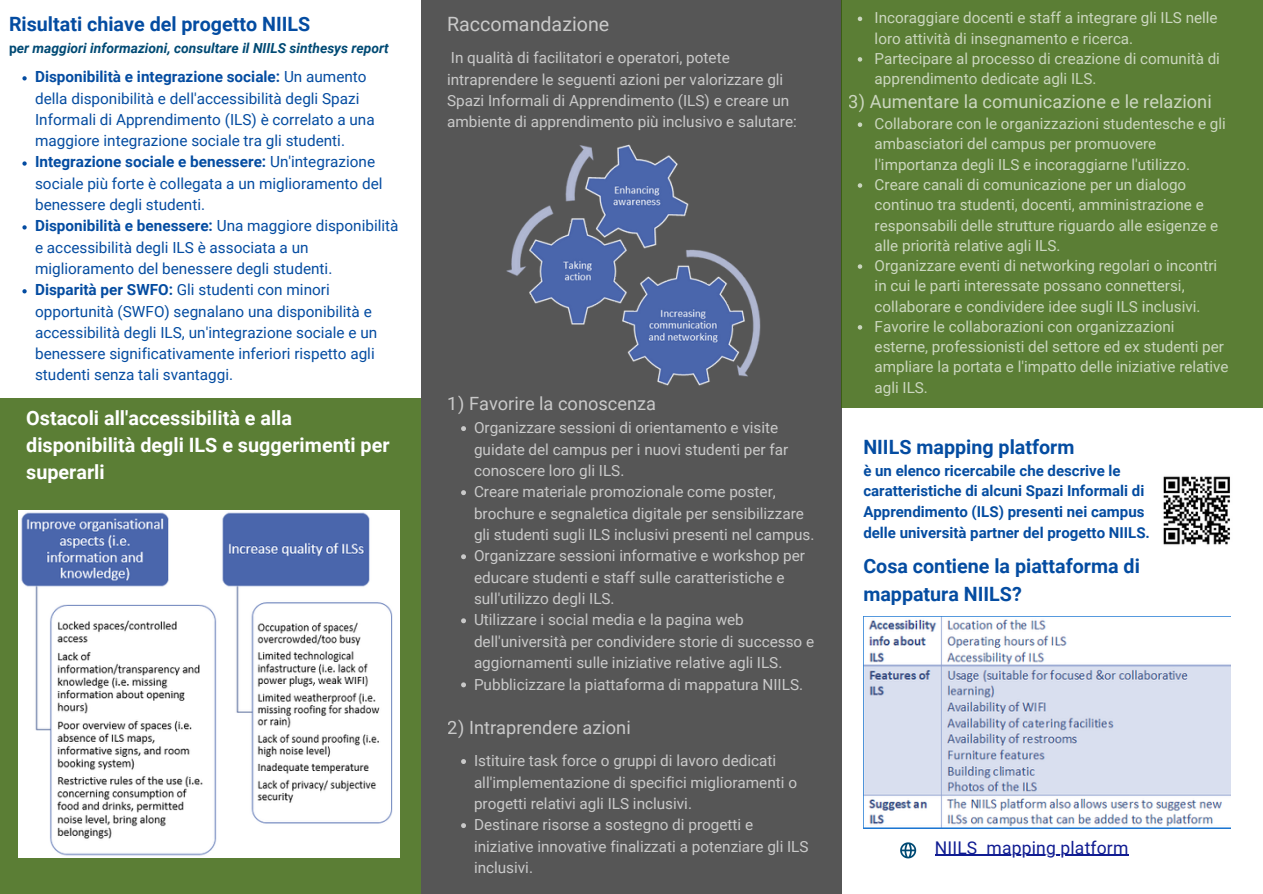
<style>
.page{position:relative;width:1263px;height:894px;background:#fff}
.page>*{position:absolute;margin:0;border:0;box-sizing:border-box;transform-origin:0 0}
.t1{font:700 19.8px/27.2px "Roboto";color:#fff}
.t2{font:700 19.65px/27.3px "Roboto";color:#044ca1}
.t3{font:19.65px "Roboto";color:#fff}
.t4{font:18.3px "Roboto";color:#fff}
.t5{font:17.55px "Roboto";letter-spacing:.01em;color:#101c92}
.t6{font:15.3px/21.3px "Roboto";color:#fff}
.t7{font:15.3px/21.3px "Roboto";color:#044ca1}
.t8{font:700 15px/20.7px "Roboto";color:#044ca1}
.t9{font:italic 700 13.8px "Roboto";color:#004a74}
.s1{font-style:normal}
.s2{font-weight:700}
</style>
<div class="page">
<div style="left:0;top:398px;width:421px;height:495px;background:#5b7e35"></div>
<div style="left:421px;top:0;width:421px;height:893px;background:#545454"></div>
<svg style="left:900px;top:842px;width:17px;height:17px"></svg>
<div style="left:842px;top:0;width:421px;height:407px;background:#5b7e35"></div>
<img style="left:863px;top:616px;width:367px;height:212px">
<img style="left:18px;top:510px;width:382px;height:347px">
<img style="left:506px;top:127px;width:336px;height:267px">
<svg style="left:461px;top:426px;width:5px;height:5px"></svg>
<svg style="left:461px;top:490px;width:5px;height:5px"></svg>
<svg style="left:461px;top:554px;width:5px;height:5px"></svg>
<svg style="left:461px;top:618px;width:5px;height:5px"></svg>
<svg style="left:461px;top:682px;width:5px;height:5px"></svg>
<svg style="left:461px;top:759px;width:5px;height:4px"></svg>
<svg style="left:461px;top:823px;width:5px;height:4px"></svg>
<hr style="left:935px;top:854px;width:42px;height:1px;background:#101c92">
<hr style="left:986px;top:854px;width:143px;height:1px;background:#101c92">
<svg style="left:22px;top:76px;width:5px;height:4px"></svg>
<svg style="left:22px;top:161px;width:5px;height:5px"></svg>
<svg style="left:22px;top:225px;width:5px;height:4px"></svg>
<svg style="left:22px;top:289px;width:5px;height:4px"></svg>
<svg style="left:858px;top:17px;width:4px;height:4px"></svg>
<svg style="left:858px;top:57px;width:4px;height:5px"></svg>
<svg style="left:858px;top:122px;width:4px;height:5px"></svg>
<svg style="left:858px;top:183px;width:4px;height:5px"></svg>
<svg style="left:858px;top:264px;width:4px;height:5px"></svg>
<svg style="left:858px;top:325px;width:4px;height:4px"></svg>
<img style="left:1163px;top:476px;width:67px;height:69px">
<h1 class="t2" style="left:9px;top:11px;width:303px">Risultati chiave del progetto NIILS</h1>
<h1 class="t9" style="left:9px;top:40px;width:381px"><span class="s1">p</span>er maggiori informazioni, consultare il NIILS sinthesys report</h1>
<p class="t7" style="left:35px;top:66px;width:341px"><span class="s2">Disponibilità e integrazione sociale:</span> Un aumento della disponibilità e dell'accessibilità degli Spazi Informali di Apprendimento (ILS) è correlato a una maggiore integrazione sociale tra gli studenti.</p>
<h2 class="t7" style="left:35px;top:151px;width:349px"><span class="s2">Integrazione sociale e benessere:</span> Un'integrazione sociale più forte è collegata a un miglioramento del benessere degli studenti.</h2>
<p class="t7" style="left:35px;top:215px;width:365px"><span class="s2">Disponibilità e benessere:</span> Una maggiore disponibilità e accessibilità degli ILS è associata a un miglioramento del benessere degli studenti.</p>
<p class="t7" style="left:35px;top:279px;width:344px"><span class="s2">Disparità per SWFO:</span> Gli studenti con minori opportunità (SWFO) segnalano una disponibilità e accessibilità degli ILS, un'integrazione sociale e un benessere significativamente inferiori rispetto agli studenti senza tali svantaggi.</p>
<p class="t1" style="left:26px;top:404px;width:365px">Ostacoli all'accessibilità e alla disponibilità degli ILS e suggerimenti per superarli</p>
<p class="t3" style="left:447px;top:13px;width:164px">Raccomandazione</p>
<p class="t6" style="left:447px;top:48px;width:351px">In qualità di facilitatori e operatori, potete intraprendere le seguenti azioni per valorizzare gli Spazi Informali di Apprendimento (ILS) e creare un ambiente di apprendimento più inclusivo e salutare:</p>
<p class="t4" style="left:448px;top:393px;width:210px">1) Favorire la conoscenza</p>
<p class="t6" style="left:474px;top:417px;width:342px">Organizzare sessioni di orientamento e visite guidate del campus per i nuovi studenti per far conoscere loro gli ILS.<br>Creare materiale promozionale come poster, brochure e segnaletica digitale per sensibilizzare gli studenti sugli ILS inclusivi presenti nel campus.<br>Organizzare sessioni informative e workshop per educare studenti e staff sulle caratteristiche e sull'utilizzo degli ILS.<br>Utilizzare i social media e la pagina web dell'università per condividere storie di successo e aggiornamenti sulle iniziative relative agli ILS.<br>Pubblicizzare la piattaforma di mappatura NIILS.</p>
<p class="t4" style="left:448px;top:717px;width:184px">2) Intraprendere azioni</p>
<p class="t6" style="left:474px;top:750px;width:336px">Istituire task force o gruppi di lavoro dedicati all'implementazione di specifici miglioramenti o progetti relativi agli ILS inclusivi.<br>Destinare risorse a sostegno di progetti e iniziative innovative finalizzati a potenziare gli ILS inclusivi.</p>
<p class="t6" style="left:875px;top:8px;width:347px;line-height:20.2px">Incoraggiare docenti e staff a integrare gli ILS nelle loro attività di insegnamento e ricerca.<br>Partecipare al processo di creazione di comunità di apprendimento dedicate agli ILS.</p>
<p class="t4" style="left:849px;top:91px;width:365px">3) Aumentare la comunicazione e le relazioni</p>
<p class="t6" style="left:875px;top:114px;width:355px;line-height:20.2px">Collaborare con le organizzazioni studentesche e gli ambasciatori del campus per promuovere l'importanza degli ILS e incoraggiarne l'utilizzo.<br>Creare canali di comunicazione per un dialogo continuo tra studenti, docenti, amministrazione e responsabili delle strutture riguardo alle esigenze e alle priorità relative agli ILS.<br>Organizzare eventi di networking regolari o incontri in cui le parti interessate possano connettersi, collaborare e condividere idee sugli ILS inclusivi.<br>Favorire le collaborazioni con organizzazioni esterne, professionisti del settore ed ex studenti per ampliare la portata e l'impatto delle iniziative relative agli ILS.</p>
<h2 class="t2" style="left:863px;top:433px;width:213px">NIILS mapping platform</h2>
<h2 class="t8" style="left:863px;top:460px;width:288px">è un elenco ricercabile che descrive le caratteristiche di alcuni Spazi Informali di Apprendimento (ILS) presenti nei campus delle università partner del progetto NIILS.</h2>
<p class="t2" style="left:863px;top:553px;width:278px">Cosa contiene la piattaforma di mappatura NIILS?</p>
<p class="t5" style="left:935px;top:837px;width:44px">NIILS</p>
<p class="t5" style="left:986px;top:837px;width:143px">mapping platform</p>
</div>
